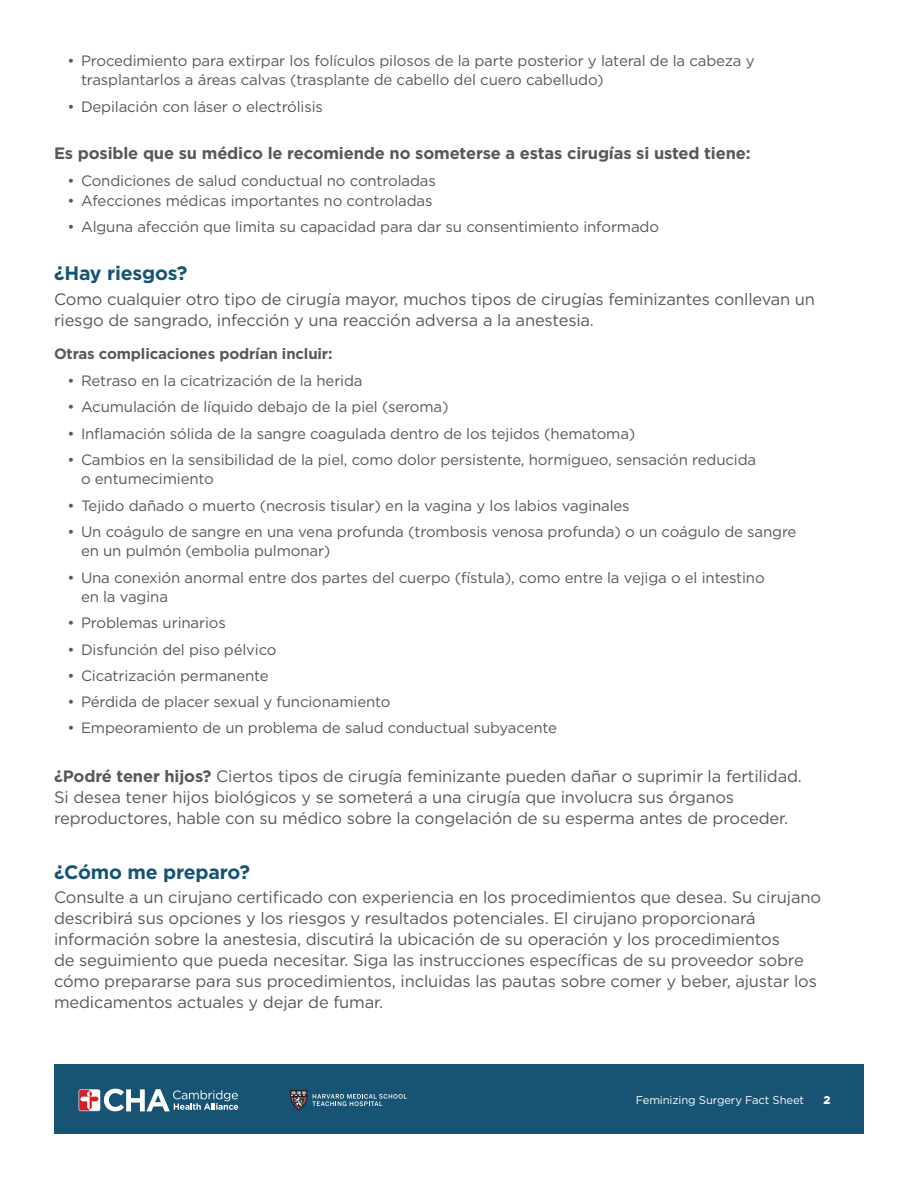
<style>
.page{position:relative;width:918px;height:1188px;background:#fff}
.page>*{position:absolute;margin:0;border:0;box-sizing:border-box;transform-origin:0 0}
.Subhead{font:700 19.5px "Gotham";letter-spacing:-.01em;color:#175473}
.Body{font:16.5px/21px "Gotham";letter-spacing:-.01em;color:#57585a}
.Body-2{font:700 16.5px "Gotham";letter-spacing:-.01em;color:#57585a}
.t1{font:15px/19.5px "Gotham";letter-spacing:-.01em;color:#57585a}
.Body-3{font:700 15px "Gotham";letter-spacing:-.01em;color:#57585a}
.t2{font:11.25px "Gotham";letter-spacing:-.01em;color:#fff}
.t3{font:900 11.25px "Gotham";color:#fff}
.s1{font-weight:700}
</style>
<div class="page">
<div style="left:54px;top:1065px;width:810px;height:69px;background:#175473"></div>
<svg style="left:79px;top:1089px;width:159px;height:22px"></svg>
<svg style="left:291px;top:1090px;width:116px;height:20px"></svg>
<p class="t1" style="left:81px;top:51px;width:675px;text-indent:-14px">• Procedimiento para extirpar los folículos pilosos de la parte posterior y lateral de la cabeza y trasplantarlos a áreas calvas (trasplante de cabello del cuero cabelludo)</p>
<p class="t1" style="left:68px;top:96px;width:257px">• Depilación con láser o electrólisis</p>
<p class="Body-2" style="left:54px;top:142px;width:698px">Es posible que su médico le recomiende no someterse a estas cirugías si usted tiene:</p>
<p class="t1" style="left:68px;top:171px;width:370px">• Condiciones de salud conductual no controladas</p>
<p class="t1" style="left:68px;top:191px;width:367px">• Afecciones médicas importantes no controladas</p>
<p class="t1" style="left:68px;top:217px;width:593px">• Alguna afección que limita su capacidad para dar su consentimiento informado</p>
<p class="Subhead" style="left:54px;top:261px;width:135px">¿Hay riesgos?</p>
<p class="Body" style="left:54px;top:288px;width:763px">Como cualquier otro tipo de cirugía mayor, muchos tipos de cirugías feminizantes conllevan un riesgo de sangrado, infección y una reacción adversa a la anestesia.</p>
<p class="Body-3" style="left:54px;top:344px;width:280px">Otras complicaciones podrían incluir:</p>
<p class="t1" style="left:68px;top:371px;width:297px">• Retraso en la cicatrización de la herida</p>
<p class="t1" style="left:68px;top:397px;width:383px">• Acumulación de líquido debajo de la piel (seroma)</p>
<p class="t1" style="left:68px;top:423px;width:569px">• Inflamación sólida de la sangre coagulada dentro de los tejidos (hematoma)</p>
<p class="t1" style="left:81px;top:449px;width:677px;text-indent:-14px">• Cambios en la sensibilidad de la piel, como dolor persistente, hormigueo, sensación reducida o entumecimiento</p>
<p class="t1" style="left:68px;top:495px;width:564px">• Tejido dañado o muerto (necrosis tisular) en la vagina y los labios vaginales</p>
<p class="t1" style="left:81px;top:521px;width:717px;text-indent:-14px">• Un coágulo de sangre en una vena profunda (trombosis venosa profunda) o un coágulo de sangre en un pulmón (embolia pulmonar)</p>
<p class="t1" style="left:81px;top:567px;width:685px;text-indent:-14px">• Una conexión anormal entre dos partes del cuerpo (fístula), como entre la vejiga o el intestino en la vagina</p>
<p class="t1" style="left:68px;top:613px;width:160px">• Problemas urinarios</p>
<p class="t1" style="left:68px;top:639px;width:211px">• Disfunción del piso pélvico</p>
<p class="t1" style="left:68px;top:665px;width:203px">• Cicatrización permanente</p>
<p class="t1" style="left:68px;top:692px;width:325px">• Pérdida de placer sexual y funcionamiento</p>
<p class="t1" style="left:68px;top:718px;width:491px">• Empeoramiento de un problema de salud conductual subyacente</p>
<p class="Body" style="left:54px;top:765px;width:749px"><span class="s1">¿Podré tener hijos?</span> Ciertos tipos de cirugía feminizante pueden dañar o suprimir la fertilidad.<br>Si desea tener hijos biológicos y se someterá a una cirugía que involucra sus órganos reproductores, hable con su médico sobre la congelación de su esperma antes de proceder.</p>
<p class="Subhead" style="left:54px;top:859px;width:198px">¿Cómo me preparo?</p>
<p class="Body" style="left:54px;top:887px;width:769px">Consulte a un cirujano certificado con experiencia en los procedimientos que desea. Su cirujano describirá sus opciones y los riesgos y resultados potenciales. El cirujano proporcionará información sobre la anestesia, discutirá la ubicación de su operación y los procedimientos<br>de seguimiento que pueda necesitar. Siga las instrucciones específicas de su proveedor sobre cómo prepararse para sus procedimientos, incluidas las pautas sobre comer y beber, ajustar los medicamentos actuales y dejar de fumar.</p>
<p class="t2" style="left:636px;top:1093px;width:170px">Feminizing Surgery Fact Sheet</p>
<p class="t3" style="left:824px;top:1092px;width:9px">2</p>
</div>
